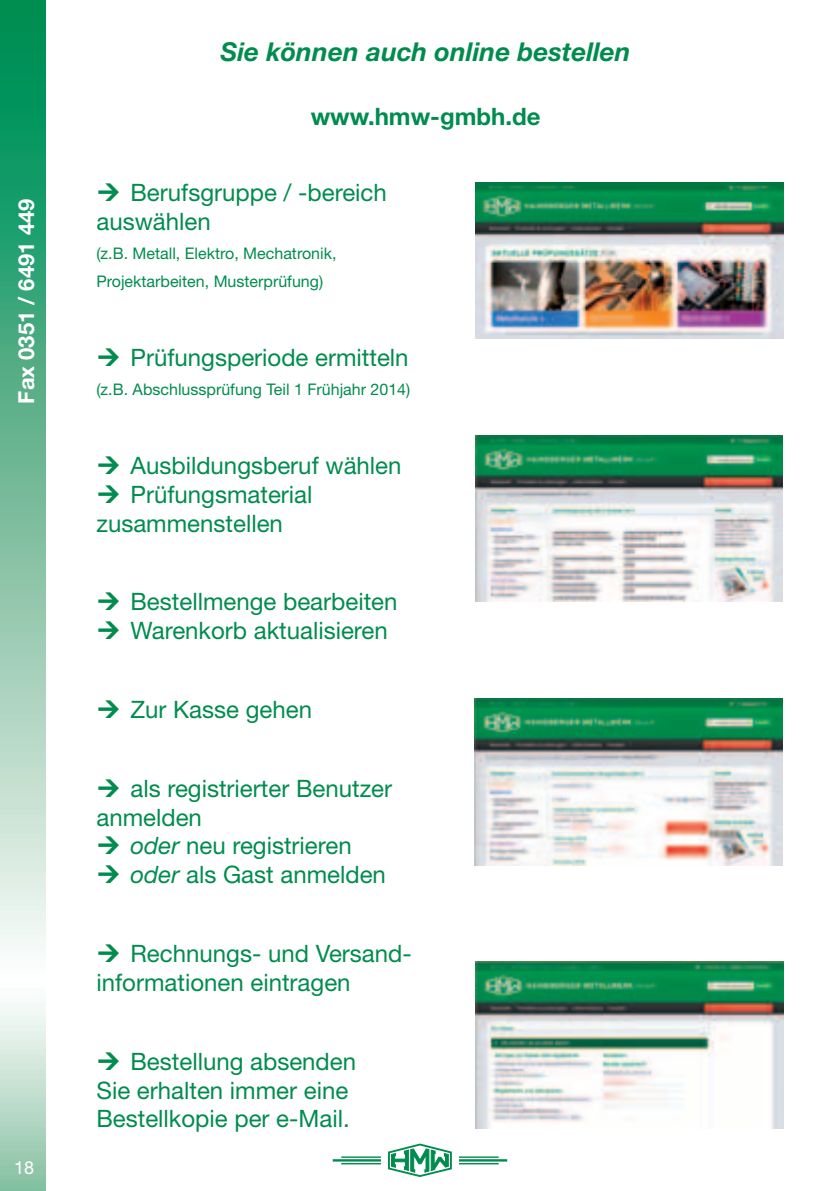
<style>
.page{position:relative;width:840px;height:1191px;background:#fff}
.page>*{position:absolute;margin:0;border:0;box-sizing:border-box;transform-origin:0 0}
.t1{font:italic 700 26px "Helvetica Neue";color:#008c4e}
.t2{font:24px/28.8px "Helvetica Neue";color:#008c4e}
.t3{font:700 24px "Helvetica Neue";color:#008c4e}
.t4{font:700 22px "Helvetica Neue";color:#fff}
.t5{font:18px "Helvetica Neue";color:#fff}
.t6{font:16px/28.8px "Helvetica Neue";color:#008c4e}
.s1{font-style:italic}
</style>
<div class="page">
<svg style="left:0;top:0;width:45px;height:1191px;background:#81c3a6"></svg>
<svg style="left:388px;top:1143px;width:64px;height:34px"></svg>
<hr style="left:332px;top:1159px;width:49px;height:2px;background:#008c4e">
<hr style="left:341px;top:1156px;width:40px;height:1px;background:#008c4e">
<hr style="left:341px;top:1163px;width:40px;height:1px;background:#008c4e">
<hr style="left:458px;top:1159px;width:49px;height:2px;background:#008c4e">
<hr style="left:458px;top:1156px;width:40px;height:1px;background:#008c4e">
<hr style="left:458px;top:1163px;width:40px;height:1px;background:#008c4e">
<img style="left:475px;top:183px;width:307px;height:156px">
<img style="left:475px;top:436px;width:307px;height:165px">
<img style="left:474px;top:698px;width:308px;height:167px">
<img style="left:475px;top:962px;width:307px;height:166px">
<p class="t4" style="left:13px;top:403px;width:206px;rotate:-90deg">Fax 0351 / 6491 449</p>
<p class="t5" style="left:14px;top:1156px;width:22px">18</p>
<p class="t1" style="left:220px;top:36px;width:411px">Sie können auch online bestellen</p>
<p class="t3" style="left:310px;top:102px;width:231px">www.hmw-gmbh.de</p>
<p class="t2" style="left:96px;top:178px;width:292px;text-indent:34px">Berufsgruppe / -bereich auswählen</p>
<p class="t6" style="left:96px;top:238px;width:241px">(z.B. Metall, Elektro, Mechatronik,<br>Projektarbeiten, Musterprüfung)</p>
<p class="t2" style="left:130px;top:343px;width:279px">Prüfungsperiode ermitteln</p>
<p class="t6" style="left:96px;top:375px;width:315px">(z.B. Abschlussprüfung Teil 1 Frühjahr 2014)</p>
<p class="t2" style="left:130px;top:450px;width:272px">Ausbildungsberuf wählen</p>
<p class="t2" style="left:130px;top:479px;width:183px">Prüfungsmaterial</p>
<p class="t2" style="left:96px;top:508px;width:188px">zusammenstellen</p>
<p class="t2" style="left:130px;top:587px;width:268px">Bestellmenge bearbeiten<br>Warenkorb aktualisieren</p>
<p class="t2" style="left:130px;top:694px;width:183px">Zur Kasse gehen</p>
<p class="t2" style="left:130px;top:773px;width:263px">als registrierter Benutzer</p>
<p class="t2" style="left:96px;top:802px;width:107px">anmelden</p>
<p class="t2" style="left:130px;top:831px;width:222px"><span class="s1">oder</span> neu registrieren</p>
<p class="t2" style="left:130px;top:860px;width:257px"><span class="s1">oder</span> als Gast anmelden</p>
<p class="t2" style="left:96px;top:938px;width:316px;text-indent:34px">Rechnungs- und Versand&shy;informationen eintragen</p>
<p class="t2" style="left:96px;top:1046px;width:261px;text-indent:34px">Bestellung absenden<br>Sie erhalten immer eine<br>Bestellkopie per e-Mail.</p>
</div>
